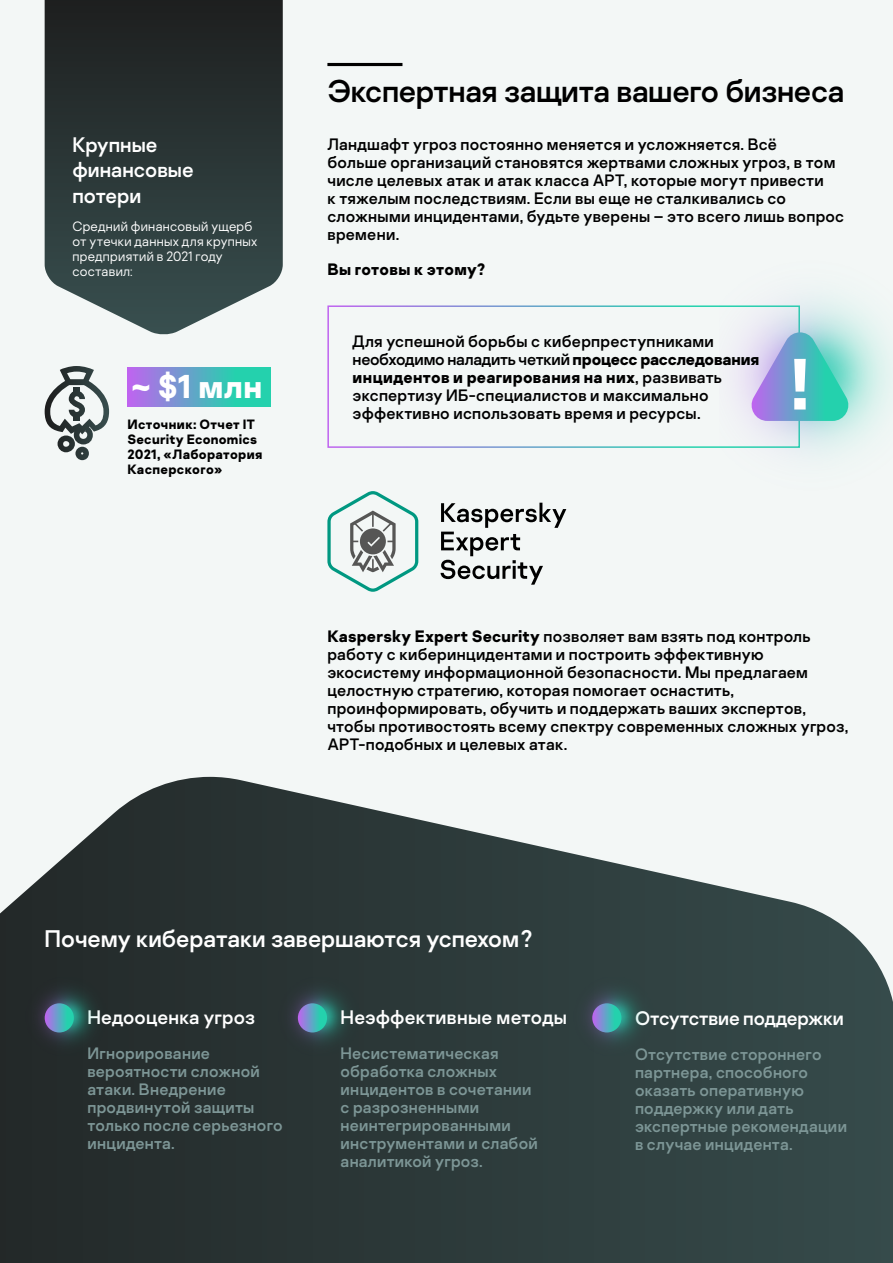
<style>
.page{position:relative;width:893px;height:1263px;background:#f3f7f6}
.page>*{position:absolute;margin:0;border:0;box-sizing:border-box;transform-origin:0 0}
.t1{font:700 33px "Kaspersky Sans";color:#fff}
.t2{font:31.5px "Kaspersky Sans";letter-spacing:-.01em;color:#000}
.t3{font:24px "Kaspersky Sans";color:#fff}
.t4{font:21px/25.5px "Kaspersky Sans";color:#fff}
.t5{font:19.5px "Kaspersky Sans";letter-spacing:.005em;color:#fff}
.t6{font:16.5px/18px "Kaspersky Sans";letter-spacing:.015em;color:#000}
.t7{font:16.5px/18px "Kaspersky Sans";letter-spacing:.015em;color:#7d9696}
.t8{font:700 16.5px "Kaspersky Sans";letter-spacing:.015em;color:#000}
.t9{font:300 13.5px/15px "Kaspersky Sans";letter-spacing:.02em;color:#fff}
.t10{font:700 13.5px/15px "Kaspersky Sans";letter-spacing:.025em;color:#000}
.s1{font-weight:700}
</style>
<div class="page">
<div style="left:327px;top:305px;width:473px;height:143px;border:2px solid #fff"></div>
<svg style="left:0;top:777px;width:893px;height:486px;background:#495554"></svg>
<svg style="left:127px;top:368px;width:143px;height:38px;background:#5fa6c6"></svg>
<svg style="left:45px;top:0;width:238px;height:335px;background:#3a4444"></svg>
<hr style="left:327px;top:63px;width:75px;height:3px;background:#000">
<img style="left:573px;top:978px;width:82px;height:77px">
<svg style="left:592px;top:1003px;width:29px;height:29px"></svg>
<img style="left:279px;top:978px;width:81px;height:77px">
<svg style="left:298px;top:1003px;width:29px;height:29px"></svg>
<img style="left:26px;top:978px;width:81px;height:77px">
<svg style="left:45px;top:1003px;width:29px;height:29px"></svg>
<svg style="left:748px;top:332px;width:104px;height:89px;background:#88c0d3"></svg>
<svg style="left:45px;top:366px;width:64px;height:94px"></svg>
<svg style="left:327px;top:491px;width:91px;height:101px"></svg>
<svg style="left:441px;top:503px;width:125px;height:82px"></svg>
<p class="t4" style="left:72px;top:132px;width:123px">Крупные финансовые потери</p>
<p class="t9" style="left:72px;top:218px;width:186px">Средний финансовый ущерб от утечки данных для крупных предприятий в 2021 году составил:</p>
<h1 class="t1" style="left:131px;top:365px;width:132px">~ $1 млн</h1>
<p class="t10" style="left:127px;top:417px;width:137px">Источник: Отчет IT<br>Security Economics<br>2021, «Лаборатория<br>Касперского»</p>
<h2 class="t2" style="left:327px;top:72px;width:518px">Экспертная защита вашего бизнеса</h2>
<p class="t6" style="left:327px;top:135px;width:518px">Ландшафт угроз постоянно меняется и усложняется. Всё<br>больше организаций становятся жертвами сложных угроз, в том числе целевых атак и атак класса APT, которые могут привести<br>к тяжелым последствиям. Если вы еще не сталкивались со сложными инцидентами, будьте уверены – это всего лишь вопрос времени.</p>
<p class="t8" style="left:327px;top:259px;width:159px">Вы готовы к этому?</p>
<p class="t6" style="left:353px;top:332px;width:408px">Для успешной борьбы с киберпреступниками необходимо наладить четкий <span class="s1">процесс расследования инцидентов и реагирования на них</span>, развивать экспертизу ИБ-специалистов и максимально эффективно использовать время и ресурсы.</p>
<p class="t6" style="left:327px;top:628px;width:522px"><span class="s1">Kaspersky Expert Security</span> позволяет вам взять под контроль работу с киберинцидентами и построить эффективную экосистему информационной безопасности. Мы предлагаем целостную стратегию, которая помогает оснастить, проинформировать, обучить и поддержать ваших экспертов, чтобы противостоять всему спектру современных сложных угроз, APT-подобных и целевых атак.</p>
<h3 class="t3" style="left:45px;top:924px;width:489px">Почему кибератаки завершаются успехом?</h3>
<p class="t5" style="left:87px;top:1005px;width:169px">Недооценка угроз</p>
<p class="t7" style="left:87px;top:1044px;width:197px">Игнорирование вероятности сложной атаки. Внедрение продвинутой защиты только после серьезного инцидента.</p>
<p class="t5" style="left:341px;top:1005px;width:228px">Неэффективные методы</p>
<p class="t7" style="left:341px;top:1044px;width:199px">Несистематическая обработка сложных инцидентов в сочетании с разрозненными неинтегрированными инструментами и слабой аналитикой угроз.</p>
<p class="t5" style="left:635px;top:1006px;width:210px">Отсутствие поддержки</p>
<p class="t7" style="left:635px;top:1045px;width:213px">Отсутствие стороннего партнера, способного оказать оперативную поддержку или дать экспертные рекомендации в случае инцидента.</p>
</div>
